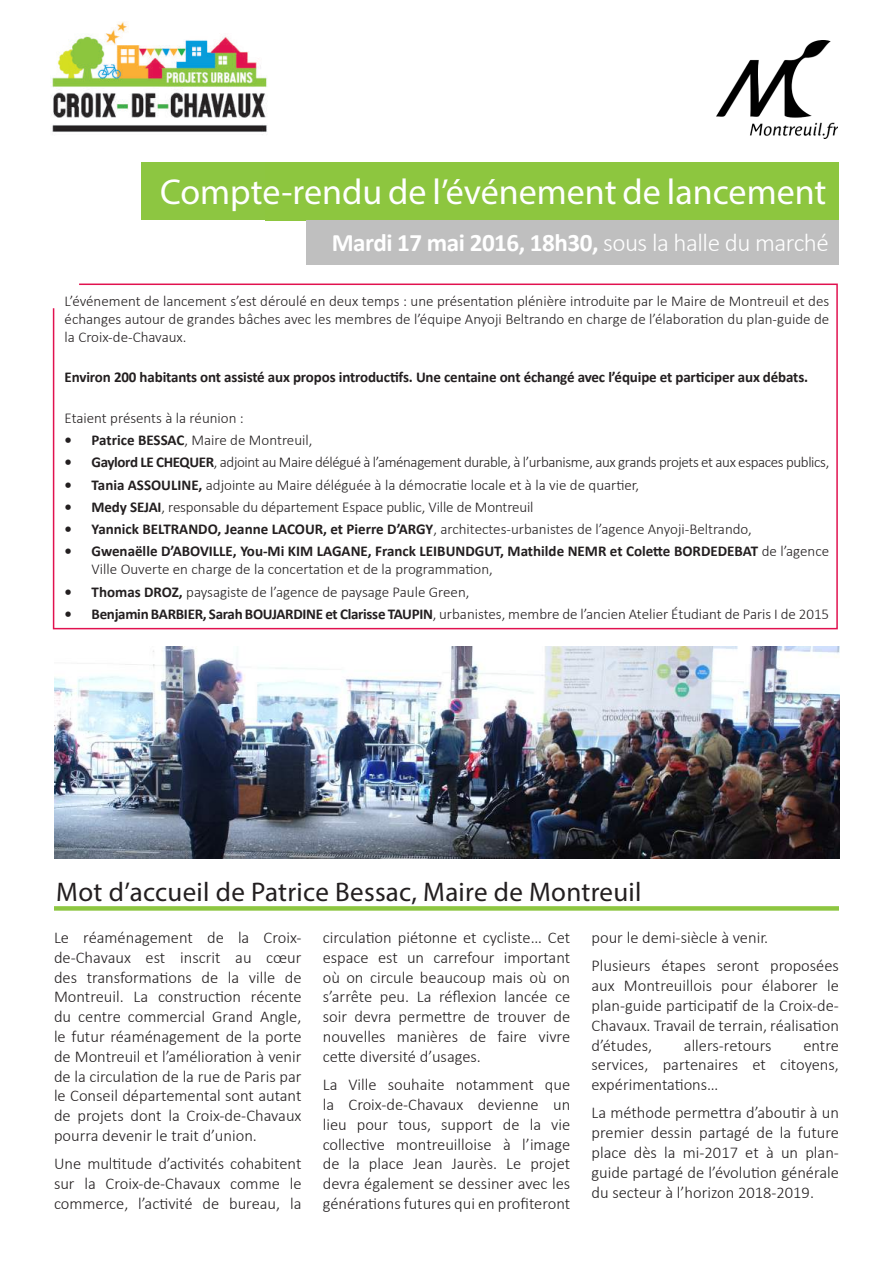
<style>
.page{position:relative;width:893px;height:1263px;background:#fff}
.page>*{position:absolute;margin:0;border:0;box-sizing:border-box;transform-origin:0 0}
.t1{font:36px "Myriad Pro";color:#fff}
.t2{font:27px "Myriad Pro";letter-spacing:.01em;color:#231f20}
.t3{font:700 25.2px "Calibri";letter-spacing:-.02em;color:#fff}
.t4{font:300 16.5px/19.8px "Calibri";color:#231f20;text-align:justify}
.t5{font:300 15px/18px "Calibri";color:#231f20;text-align:justify}
.t6{font:700 15px/18px "Calibri";letter-spacing:-.01em;color:#231f20}
.t7{font:300 15px "Calibri";letter-spacing:-.025em;color:#231f20}
.s1{font-weight:300}
.s2{font-weight:700}
</style>
<div class="page">
<img style="left:51px;top:22px;width:216px;height:110px">
<img style="left:716px;top:41px;width:121px;height:97px">
<div style="left:142px;top:162px;width:697px;height:58px;background:#8dc641"></div>
<div style="left:306px;top:220px;width:533px;height:44px;background:#bfbfbf"></div>
<svg style="left:52px;top:283px;width:786px;height:347px"></svg>
<img style="left:54px;top:647px;width:786px;height:212px">
<div style="left:54px;top:906px;width:785px;height:5px;background:#8dc641"></div>
<h1 class="t1" style="left:160px;top:170px;width:668px">Compte-rendu de l’événement de lancement</h1>
<h3 class="t3" style="left:332px;top:227px;width:499px">Mardi 17 mai 2016, 18h30, <span class="s1">sous la halle du marché</span></h3>
<p class="t5" style="left:65px;top:292px;width:766px">L’événement de lancement s’est déroulé en deux temps : une présentation plénière introduite par le Maire de Montreuil et des échanges autour de grandes bâches avec les membres de l’équipe Anyoji Beltrando en charge de l’élaboration du plan-guide de la Croix-de-Chavaux.</p>
<p class="t6" style="left:65px;top:368px;width:745px">Environ 200 habitants ont assisté aux propos introductifs. Une centaine ont échangé avec l’équipe et participer aux débats.</p>
<p class="t5" style="left:65px;top:409px;width:181px">Etaient présents à la réunion :</p>
<p class="t5" style="left:65px;top:431px;width:249px"><span class="s2">• Patrice BESSAC</span>, Maire de Montreuil,</p>
<p class="t7" style="left:65px;top:453px;width:766px"><span class="s2">• Gaylord LE CHEQUER</span>, adjoint au Maire délégué à l’aménagement durable, à l’urbanisme, aux grands projets et aux espaces publics,</p>
<p class="t5" style="left:65px;top:475px;width:576px"><span class="s2">• Tania ASSOULINE,</span> adjointe au Maire déléguée à la démocratie locale et à la vie de quartier,</p>
<p class="t5" style="left:65px;top:498px;width:470px"><span class="s2">• Medy SEJAI</span>, responsable du département Espace public, Ville de Montreuil</p>
<p class="t5" style="left:65px;top:520px;width:689px"><span class="s2">• Yannick BELTRANDO, Jeanne LACOUR, et Pierre D’ARGY</span>, architectes-urbanistes de l’agence Anyoji-Beltrando,</p>
<p class="t6" style="left:92px;top:542px;width:739px;text-indent:-27px">• Gwenaëlle D’ABOVILLE, You-Mi KIM LAGANE, Franck LEIBUNDGUT, Mathilde NEMR et Colette BORDEDEBAT <span class="s1">de l’agence<br>Ville Ouverte en charge de la concertation et de la programmation,</span></p>
<p class="t5" style="left:65px;top:582px;width:406px"><span class="s2">• Thomas DROZ,</span> paysagiste de l’agence de paysage Paule Green,</p>
<p class="t5" style="left:65px;top:605px;width:766px"><span class="s2">• Benjamin BARBIER, Sarah BOUJARDINE et Clarisse TAUPIN</span>, urbanistes, membre de l’ancien Atelier Étudiant de Paris I de 2015</p>
<h2 class="t2" style="left:56px;top:875px;width:587px">Mot d’accueil de Patrice Bessac, Maire de Montreuil</h2>
<p class="t4" style="left:54px;top:927px;width:249px">Le réaménagement de la Croix&shy;de-Chavaux est inscrit au cœur des transformations de la ville de Montreuil. La construction récente du centre commercial Grand Angle, le futur réaménagement de la porte de Montreuil et l’amélioration à venir de la circulation de la rue de Paris par le Conseil départemental sont autant de projets dont la Croix-de-Chavaux pourra devenir le trait d’union.</p>
<p class="t4" style="left:54px;top:1154px;width:249px">Une multitude d’activités cohabitent sur la Croix-de-Chavaux comme le commerce, l’activité de bureau, la</p>
<p class="t4" style="left:323px;top:927px;width:249px">circulation piétonne et cycliste… Cet espace est un carrefour important où on circule beaucoup mais où on s’arrête peu. La réflexion lancée ce soir devra permettre de trouver de nouvelles manières de faire vivre cette diversité d’usages.</p>
<p class="t4" style="left:323px;top:1075px;width:249px">La Ville souhaite notamment que la Croix-de-Chavaux devienne un lieu pour tous, support de la vie collective montreuilloise à l’image de la place Jean Jaurès. Le projet devra également se dessiner avec les générations futures qui en profiteront</p>
<p class="t4" style="left:591px;top:923px;width:249px;line-height:28.3px">pour le demi-siècle à venir.<br>Plusieurs étapes seront proposées</p>
<p class="t4" style="left:591px;top:976px;width:249px">aux Montreuillois pour élaborer le plan-guide participatif de la Croix-de-Chavaux. Travail de terrain, réalisation d’études,</p>
<p class="t4" style="left:684px;top:1035px;width:89px">allers-retours</p>
<p class="t4" style="left:591px;top:1035px;width:249px;text-indent:212px">entre services, partenaires et citoyens, expérimentations…</p>
<p class="t4" style="left:591px;top:1103px;width:249px">La méthode permettra d’aboutir à un premier dessin partagé de la future place dès la mi-2017 et à un plan&shy;guide partagé de l’évolution générale du secteur à l’horizon 2018-2019.</p>
</div>
